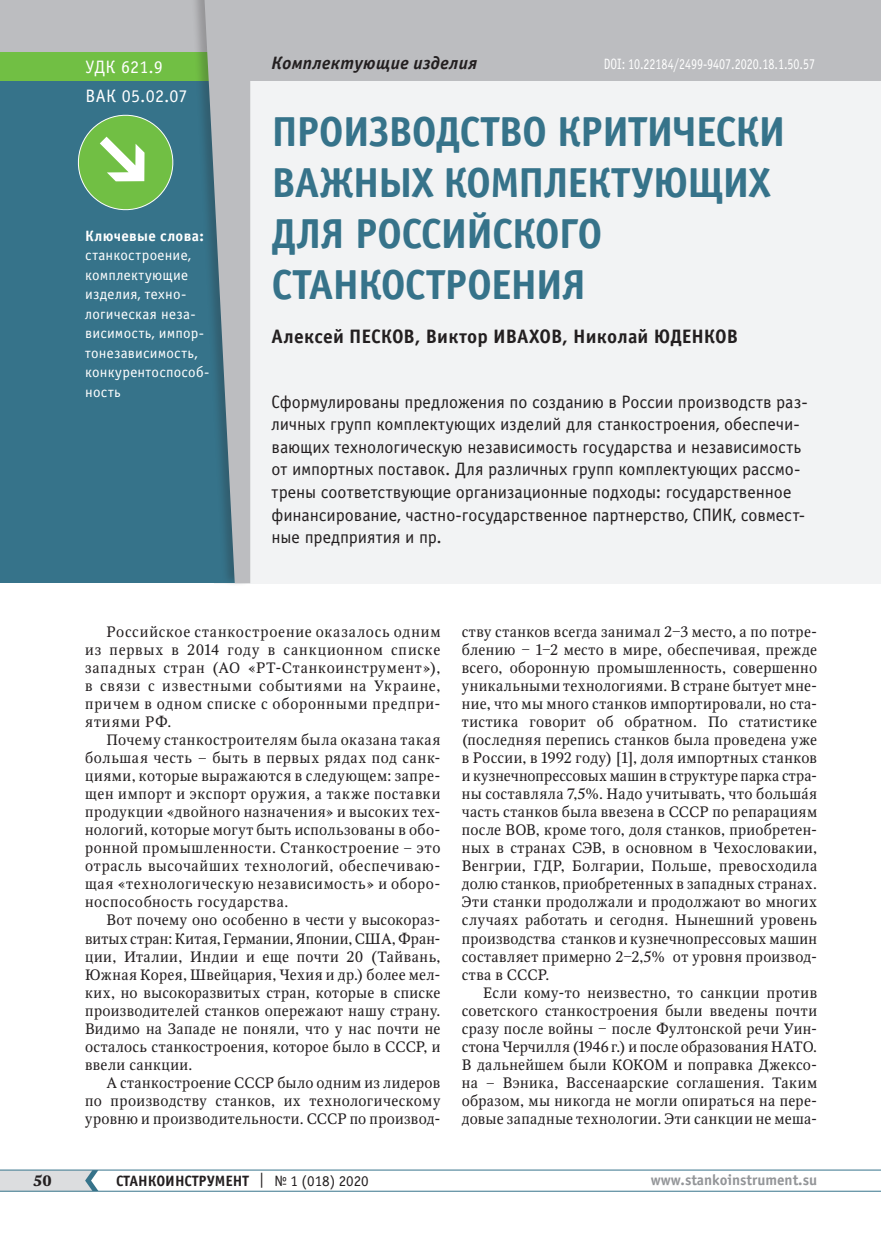
<style>
.page{position:relative;width:881px;height:1234px;background:#fff}
.page>*{position:absolute;margin:0;border:0;box-sizing:border-box;transform-origin:0 0}
.t1{font:700 42px/51px "Officina Sans C";letter-spacing:-.025em;color:#36738a}
.t2{font:700 19.5px "Officina Sans C";letter-spacing:.005em;color:#231f20}
.t3{font:18px/22.5px "Officina Sans C";letter-spacing:-.005em;color:#231f20}
.t4{font:italic 700 18px "Officina Sans C";letter-spacing:.015em;color:#231f20}
.t5{font:18px "Officina Sans C";letter-spacing:.015em;color:#fff}
.t6{font:15px/18px "Octava";letter-spacing:.03em;color:#231f20;text-align:justify}
.t7{font:15px/19.5px "Officina Sans C";letter-spacing:.015em;color:#fff}
.t8{font:15px "Officina Sans C";letter-spacing:.015em;color:#fff;scale:.8 1}
.t9{font:700 15px "Officina Sans C";color:#231f20}
.t10{font:700 15px "Officina Sans C";color:#939598}
.t11{font:700 15px "Officina Sans C";letter-spacing:.02em;color:#fff}
.t12{font:700 15px "Octava";color:#231f20}
.s1{font-weight:400}
</style>
<div class="page">
<hr style="left:0;top:1190px;width:880px;height:1px;background:#36738a">
<hr style="left:0;top:1169px;width:880px;height:1px;background:#36738a">
<svg style="left:0;top:1169px;width:98px;height:21px;background:#ccd4d8"></svg>
<div style="left:0;top:0;width:880px;height:81px;background:#bcbdc0"></div>
<div style="left:214px;top:81px;width:666px;height:502px;background:#f2f3f4"></div>
<div style="left:0;top:74px;width:236px;height:509px;background:#36738a"></div>
<svg style="left:77px;top:114px;width:97px;height:97px"></svg>
<div style="left:0;top:52px;width:222px;height:29px;background:#71bf44"></div>
<div style="left:190px;top:0;width:61px;height:587px;background:#231f20;opacity:.25"></div>
<svg style="left:204px;top:0;width:46px;height:583px"></svg>
<p class="t5" style="left:85px;top:57px;width:79px">УДК 621.9</p>
<p class="t4" style="left:271px;top:53px;width:207px">Комплектующие изделия</p>
<p class="t5" style="left:85px;top:86px;width:104px">ВАК 05.02.07</p>
<p class="t8" style="left:603px;top:56px;width:265px">DOI: 10.22184/2499-9407.2020.18.1.50.57</p>
<p class="t11" style="left:85px;top:227px;width:120px">Ключевые слова:</p>
<p class="t7" style="left:85px;top:246px;width:126px">станкостроение, комплектующие изделия, техно&shy;логическая неза&shy;висимость, импор&shy;тонезависимость, конкурентоспособ&shy;ность</p>
<h1 class="t1" style="left:271px;top:107px;width:515px">ПРОИЗВОДСТВО КРИТИЧЕСКИ<br>ВАЖНЫХ КОМПЛЕКТУЮЩИХ<br>ДЛЯ РОССИЙСКОГО<br>СТАНКОСТРОЕНИЯ</h1>
<h2 class="t2" style="left:271px;top:325px;width:468px">Алексей ПЕСКОВ, Виктор ИВАХОВ, Николай ЮДЕНКОВ</h2>
<p class="t3" style="left:271px;top:391px;width:537px">Сформулированы предложения по созданию в России производств раз&shy;личных групп комплектующих изделий для станкостроения, обеспечи&shy;вающих технологическую независимость государства и независимость от импортных поставок. Для различных групп комплектующих рассмо&shy;трены соответствующие организационные подходы: государственное финансирование, частно-государственное партнерство, СПИК, совмест&shy;ные предприятия и пр.</p>
<p class="t6" style="left:85px;top:623px;width:357px;text-indent:21px">Российское станкостроение оказалось одним из первых в 2014 году в санкционном списке западных стран (АО «РТ-Станкоинструмент»), в связи с известными событиями на Украине, причем в одном списке с оборонными предпри&shy;ятиями РФ.</p>
<p class="t6" style="left:85px;top:731px;width:357px;text-indent:21px">Почему станкостроителям была оказана такая большая честь – быть в первых рядах под санк&shy;циями, которые выражаются в следующем: запре&shy;щен импорт и экспорт оружия, а также поставки продукции «двойного назначения» и высоких тех&shy;нологий, которые могут быть использованы в обо&shy;ронной промышленности. Станкостроение – это отрасль высочайших технологий, обеспечиваю&shy;щая «технологическую независимость» и оборо&shy;носпособность государства.</p>
<p class="t6" style="left:85px;top:911px;width:357px;text-indent:21px">Вот почему оно особенно в чести у высокораз&shy;витых стран: Китая, Германии, Японии, США, Фран&shy;ции, Италии, Индии и еще почти 20 (Тайвань, Южная Корея, Швейцария, Чехия и др.) более мел&shy;ких, но высокоразвитых стран, которые в списке производителей станков опережают нашу страну.<br>Видимо на Западе не поняли, что у нас почти не осталось станкостроения, которое было в СССР, и ввели санкции.</p>
<p class="t6" style="left:85px;top:1073px;width:357px;text-indent:21px">А станкостроение СССР было одним из лидеров по производству станков, их технологическому уровню и производительности. СССР по производ-</p>
<p class="t6" style="left:461px;top:623px;width:357px">ству станков всегда занимал 2‒3 место, а по потре&shy;блению ‒ 1‒2 место в мире, обеспечивая, прежде всего, оборонную промышленность, совершенно уникальными технологиями. В стране бытует мне&shy;ние, что мы много станков импортировали, но ста&shy;тистика говорит об обратном. По статистике (последняя перепись станков была проведена уже в России, в 1992 году) [1], доля импортных станков и кузнечнопрессовых машин в структуре парка стра&shy;ны составляла 7,5%. Надо учитывать, что большáя часть станков была ввезена в СССР по репарациям после ВОВ, кроме того, доля станков, приобретен&shy;ных в странах СЭВ, в основном в Чехословакии, Венгрии, ГДР, Болгарии, Польше, превосходила долю станков, приобретенных в западных странах.<br>Эти станки продолжали и продолжают во многих случаях работать и сегодня. Нынешний уровень производства станков и кузнечнопрессовых машин составляет примерно 2‒2,5% от уровня производ&shy;ства в СССР.</p>
<p class="t6" style="left:461px;top:983px;width:357px;text-indent:21px">Если кому-то неизвестно, то санкции против советского станкостроения были введены почти сразу после войны ‒ после Фултонской речи Уин&shy;стона Черчилля (1946 г.) и после образования НАТО.<br>В дальнейшем были КОКОМ и поправка Джексо&shy;на – Вэника, Вассенаарские соглашения. Таким образом, мы никогда не могли опираться на пере&shy;довые западные технологии. Эти санкции не меша-</p>
<p class="t12" style="left:33px;top:1170px;width:20px">50</p>
<p class="t9" style="left:116px;top:1171px;width:254px">СТАНКОИНСТРУМЕНТ <span class="s1">| № 1 (018) 2020</span></p>
<p class="t10" style="left:650px;top:1171px;width:168px">www.stankoinstrument.su</p>
</div>
